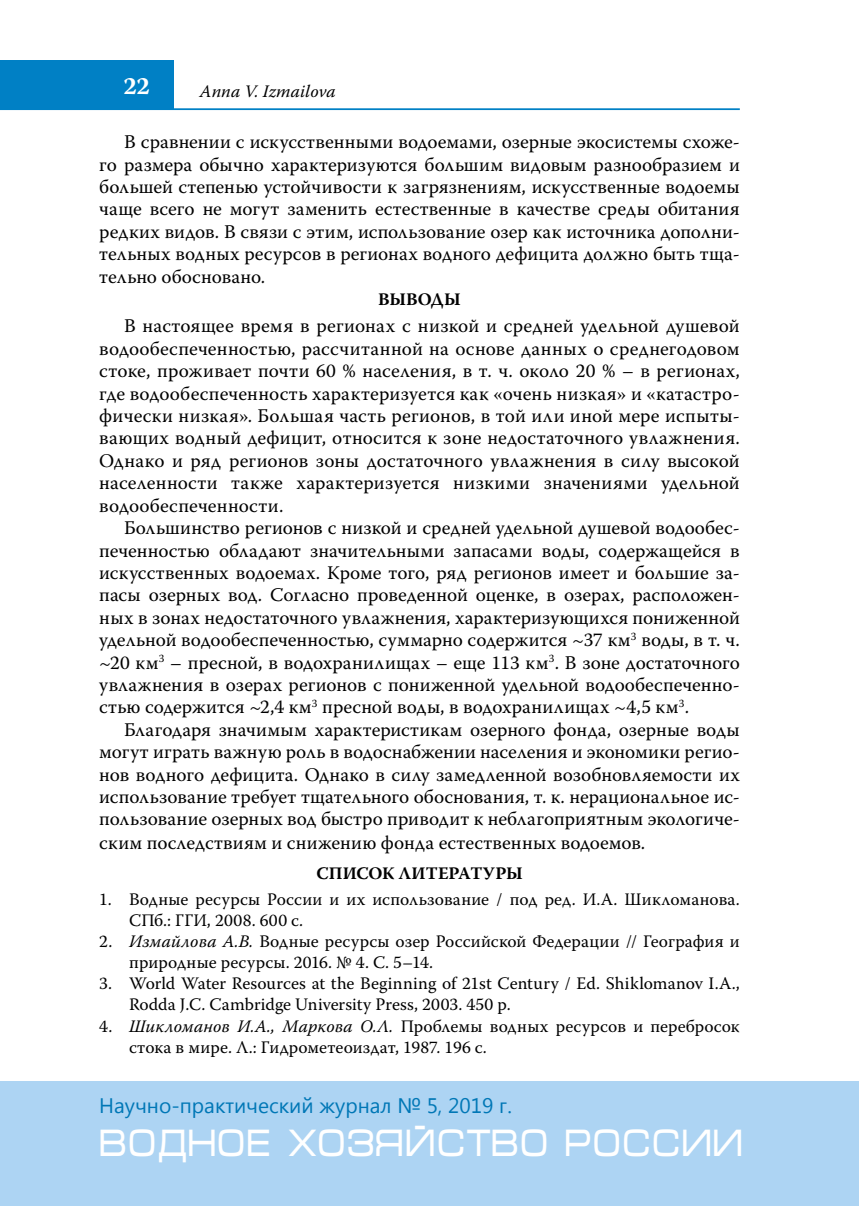
<style>
.page{position:relative;width:859px;height:1206px;background:#fff}
.page>*{position:absolute;margin:0;border:0;box-sizing:border-box;transform-origin:0 0}
.t1{font:38.5px "Micra C";color:#fff;scale:.83 1}
.t2{font:700 24.5px "Warnock Pro";color:#fff}
.t3{font:21px "Segoe UI";color:#0077b6}
.t4{font:19.25px/22.4px "Warnock Pro";letter-spacing:.005em;color:#000;text-align:justify}
.t5{font:17.5px/21px "Warnock Pro";letter-spacing:.01em;color:#000}
.t6{font:700 17.5px "Warnock Pro";color:#000}
.t7{font:italic 17.5px "Warnock Pro";color:#000}
.s1{font-style:italic}
</style>
<div class="page">
<hr style="left:0;top:108px;width:739px;height:2px;background:#0080c5">
<div style="left:0;top:60px;width:174px;height:50px;background:#0080c5"></div>
<div style="left:0;top:1081px;width:858px;height:124px;background:#add4f3"></div>
<p class="t2" style="left:123px;top:71px;width:28px">22</p>
<p class="t7" style="left:200px;top:81px;width:137px">Anna V. Izmailova</p>
<p class="t4" style="left:99px;top:130px;width:641px;text-indent:25px">В сравнении с искусственными водоемами, озерные экосистемы схоже&shy;го размера обычно характеризуются большим видовым разнообразием и большей степенью устойчивости к загрязнениям, искусственные водоемы чаще всего не могут заменить естественные в качестве среды обитания редких видов. В связи с этим, использование озер как источника дополни&shy;тельных водных ресурсов в регионах водного дефицита должно быть тща&shy;тельно обосновано.</p>
<p class="t6" style="left:378px;top:289px;width:84px">ВЫВОДЫ</p>
<p class="t4" style="left:99px;top:314px;width:641px;text-indent:25px">В настоящее время в регионах с низкой и средней удельной душевой водообеспеченностью, рассчитанной на основе данных о среднегодовом стоке, проживает почти 60 % населения, в т. ч. около 20 % – в регионах, где водообеспеченность характеризуется как «очень низкая» и «катастро&shy;фически низкая». Большая часть регионов, в той или иной мере испыты&shy;вающих водный дефицит, относится к зоне недостаточного увлажнения.<br>Однако и ряд регионов зоны достаточного увлажнения в силу высокой населенности также характеризуется низкими значениями удельной водообеспеченности.</p>
<p class="t4" style="left:99px;top:516px;width:641px;text-indent:25px">Большинство регионов с низкой и средней удельной душевой водообес&shy;печенностью обладают значительными запасами воды, содержащейся в искусственных водоемах. Кроме того, ряд регионов имеет и большие за&shy;пасы озерных вод. Согласно проведенной оценке, в озерах, расположен&shy;ных в зонах недостаточного увлажнения, характеризующихся пониженной удельной водообеспеченностью, суммарно содержится ~37 км<sup>3</sup> воды, в т. ч. ~20 км<sup>3</sup> – пресной, в водохранилищах – еще 113 км<sup>3</sup>. В зоне достаточного увлажнения в озерах регионов с пониженной удельной водообеспеченно&shy;стью содержится ~2,4 км<sup>3</sup> пресной воды, в водохранилищах ~4,5 км<sup>3</sup>.</p>
<p class="t4" style="left:99px;top:718px;width:641px;text-indent:25px">Благодаря значимым характеристикам озерного фонда, озерные воды могут играть важную роль в водоснабжении населения и экономики регио&shy;нов водного дефицита. Однако в силу замедленной возобновляемости их использование требует тщательного обоснования, т. к. нерациональное ис&shy;пользование озерных вод быстро приводит к неблагоприятным экологиче&shy;ским последствиям и снижению фонда естественных водоемов.</p>
<p class="t6" style="left:316px;top:863px;width:208px">СПИСОК ЛИТЕРАТУРЫ</p>
<p class="t5" style="left:129px;top:888px;width:612px;text-indent:-30px">1. Водные ресурсы России и их использование / под ред. И.А. Шикломанова.<br>СПб.: ГГИ, 2008. 600 с.</p>
<p class="t5" style="left:129px;top:930px;width:612px;text-indent:-30px">2. <span class="s1">Измайлова А.В.</span> Водные ресурсы озер Российской Федерации // География и природные ресурсы. 2016. № 4. С. 5–14.</p>
<p class="t5" style="left:129px;top:972px;width:612px;text-indent:-30px">3. World Water Resources at the Beginning of 21st Century / Ed. Shiklomanov I.A.,<br>Rodda J.C. Cambridge University Press, 2003. 450 p.</p>
<p class="t5" style="left:129px;top:1014px;width:612px;text-indent:-30px">4. <span class="s1">Шикломанов И.A., Маркова O.Л.</span> Проблемы водных ресурсов и перебросок стока в мире. Л.: Гидрометеоиздат, 1987. 196 с.</p>
<p class="t3" style="left:99px;top:1090px;width:414px">Научно-практический журнал № 5, 2019 г.</p>
<h1 class="t1" style="left:99px;top:1126px;width:777px">ВОДНОЕ ХОЗЯЙСТВО РОССИИ</h1>
</div>
